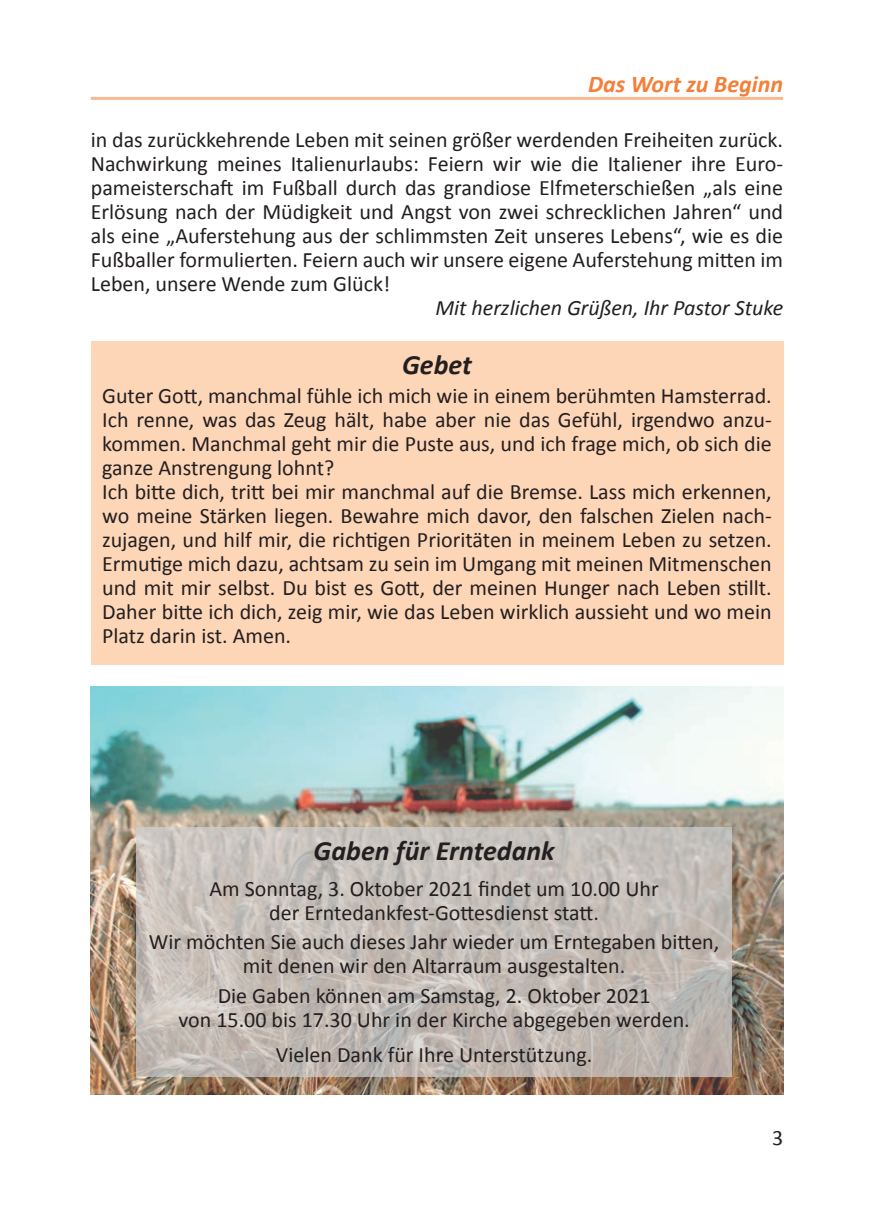
<style>
.page{position:relative;width:874px;height:1225px;background:#fff}
.page>*{position:absolute;margin:0;border:0;box-sizing:border-box;transform-origin:0 0}
.t1{font:italic 700 28px "Calibri";color:#231f20}
.t2{font:italic 700 24px "Calibri";color:#f47f38}
.t3{font:22px/24px "Calibri";color:#231f20;text-align:center}
.t4{font:italic 22px "Calibri";color:#231f20}
</style>
<div class="page">
<hr style="left:91px;top:97px;width:691px;height:3px;background:#f47f38">
<div style="left:91px;top:341px;width:691px;height:323px;background:#fdd5b7"></div>
<img style="left:91px;top:686px;width:691px;height:408px">
<svg style="left:136px;top:827px;width:595px;height:250px;background:#c3bdb7"></svg>
<p class="t2" style="left:587px;top:68px;width:196px">Das Wort zu Beginn</p>
<p class="t3" style="left:91px;top:128px;width:693px;text-align:justify">in das zurückkehrende Leben mit seinen größer werdenden Freiheiten zurück.<br>Nachwirkung meines Italienurlaubs: Feiern wir wie die Italiener ihre Euro&shy;pameisterschaft im Fußball durch das grandiose Elfmeterschießen „als eine Erlösung nach der Müdigkeit und Angst von zwei schrecklichen Jahren“ und als eine „Auferstehung aus der schlimmsten Zeit unseres Lebens“, wie es die Fußballer formulierten. Feiern auch wir unsere eigene Auferstehung mitten im Leben, unsere Wende zum Glück!</p>
<p class="t4" style="left:435px;top:293px;width:349px">Mit herzlichen Grüßen, Ihr Pastor Stuke</p>
<p class="t1" style="left:402px;top:346px;width:71px">Gebet</p>
<p class="t3" style="left:102px;top:384px;width:670px;text-align:left">Guter Gott, manchmal fühle ich mich wie in einem berühmten Hamsterrad.<br>Ich renne, was das Zeug hält, habe aber nie das Gefühl, irgendwo anzu&shy;kommen. Manchmal geht mir die Puste aus, und ich frage mich, ob sich die ganze Anstrengung lohnt?<br>Ich bitte dich, tritt bei mir manchmal auf die Bremse. Lass mich erkennen, wo meine Stärken liegen. Bewahre mich davor, den falschen Zielen nach&shy;zujagen, und hilf mir, die richtigen Prioritäten in meinem Leben zu setzen.<br>Ermutige mich dazu, achtsam zu sein im Umgang mit meinen Mitmenschen und mit mir selbst. Du bist es Gott, der meinen Hunger nach Leben stillt.<br>Daher bitte ich dich, zeig mir, wie das Leben wirklich aussieht und wo mein Platz darin ist. Amen.</p>
<p class="t1" style="left:313px;top:833px;width:242px">Gaben für Erntedank</p>
<p class="t3" style="left:209px;top:876px;width:450px">Am Sonntag, 3. Oktober 2021 findet um 10.00 Uhr der Erntedankfest-Gottesdienst statt.</p>
<p class="t3" style="left:149px;top:930px;width:571px">Wir möchten Sie auch dieses Jahr wieder um Erntegaben bitten, mit denen wir den Altarraum ausgestalten.</p>
<p class="t3" style="left:178px;top:984px;width:512px">Die Gaben können am Samstag, 2. Oktober 2021<br>von 15.00 bis 17.30 Uhr in der Kirche abgegeben werden.</p>
<p class="t3" style="left:276px;top:1043px;width:318px">Vielen Dank für Ihre Unterstützung.</p>
<p class="t3" style="left:771px;top:1125px;width:13px">3</p>
</div>
